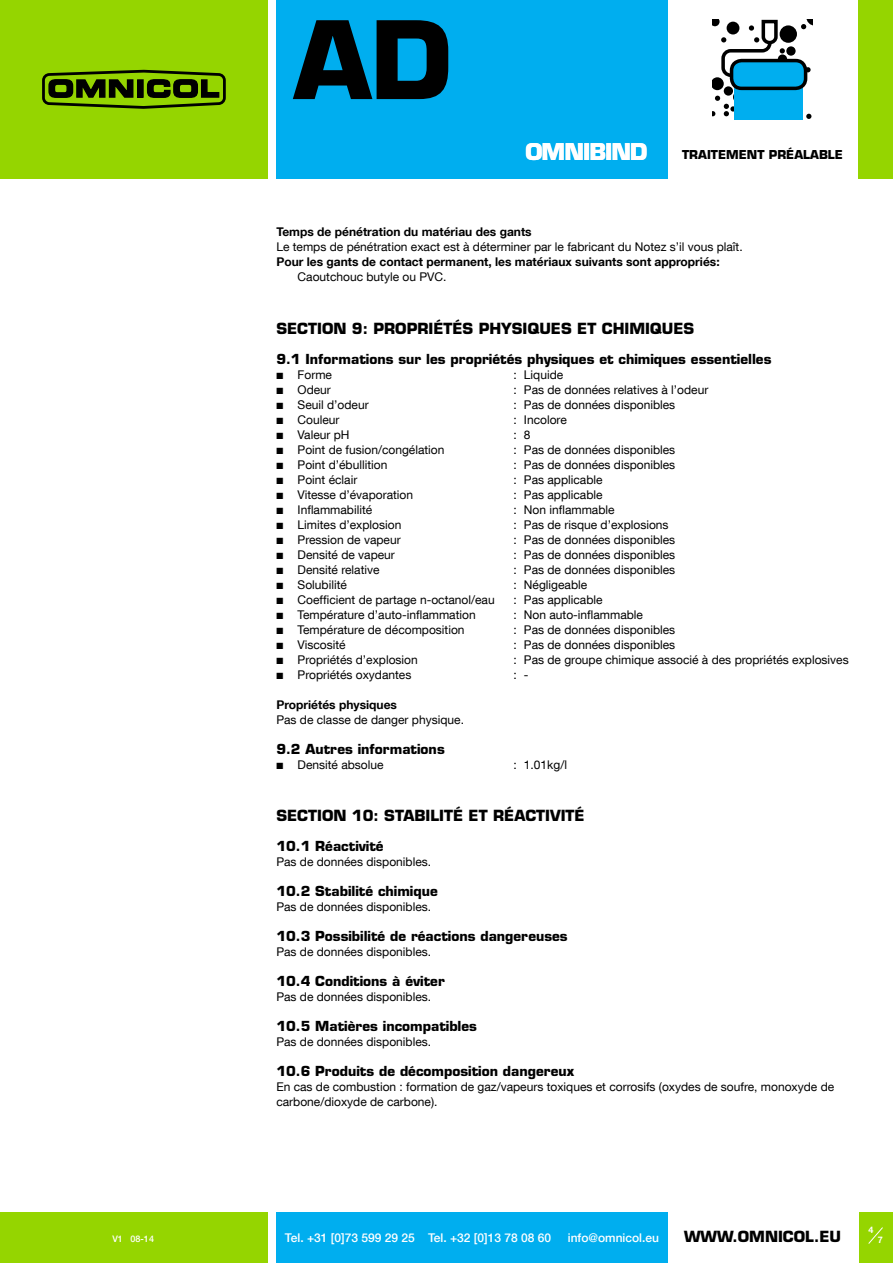
<style>
.page{position:relative;width:893px;height:1263px;background:#fff}
.page>*{position:absolute;margin:0;border:0;box-sizing:border-box;transform-origin:0 0}
.t1{font:700 105.15px "Eurostile";color:#000}
.t2{font:700 22.5px "Eurostile";letter-spacing:-.04em;color:#fff}
.t3{font:700 15px "Eurostile";color:#000}
.t4{font:700 13.5px "Eurostile";color:#000}
.t5{font:12px/15px "Helvetica Neue LT Com";color:#000}
.t6{font:700 12px "Helvetica Neue LT Com";color:#000}
.t7{font:500 12px "Helvetica Neue LT Com";color:#fff}
.t8{font:700 12px "Eurostile";color:#000}
.t9{font:500 9px "Helvetica Neue LT Com";color:#fff}
.t10{font:700 9px "Helvetica Neue LT Com";color:#fff}
</style>
<div class="page">
<div style="left:859px;top:1212px;width:34px;height:51px;background:#95d500"></div>
<div style="left:0;top:1212px;width:268px;height:51px;background:#95d500"></div>
<div style="left:858px;top:0;width:35px;height:179px;background:#95d500"></div>
<div style="left:0;top:0;width:268px;height:179px;background:#95d500"></div>
<div style="left:42px;top:73px;width:184px;height:32px;border:3px solid #000;border-radius:6px"></div>
<svg style="left:48px;top:79px;width:86px;height:19px"></svg>
<div style="left:138px;top:80px;width:5px;height:17px;background:#000"></div>
<div style="left:137px;top:79px;width:7px;height:19px;border:1px solid #000"></div>
<svg style="left:146px;top:79px;width:74px;height:19px"></svg>
<div style="left:276px;top:1212px;width:392px;height:51px;background:#00aeef"></div>
<div style="left:276px;top:0;width:392px;height:179px;background:#00aeef"></div>
<svg style="left:713px;top:20px;width:99px;height:99px"></svg>
<svg style="left:868px;top:1227px;width:15px;height:17px"></svg>
<h1 class="t1" style="left:294px;top:-5px;width:160px">AD</h1>
<h2 class="t2" style="left:525px;top:138px;width:124px">OMNIBIND</h2>
<p class="t8" style="left:682px;top:147px;width:162px">TRAITEMENT PRÉALABLE</p>
<p class="t6" style="left:276px;top:224px;width:257px">Temps de pénétration du matériau des gants</p>
<p class="t5" style="left:276px;top:239px;width:468px">Le temps de pénétration exact est à déterminer par le fabricant du Notez s’il vous plaît.</p>
<p class="t6" style="left:276px;top:254px;width:445px">Pour les gants de contact permanent, les matériaux suivants sont appropriés:</p>
<p class="t5" style="left:298px;top:269px;width:150px">Caoutchouc butyle ou PVC.</p>
<p class="t3" style="left:276px;top:319px;width:419px">SECTION 9: PROPRIÉTÉS PHYSIQUES ET CHIMIQUES</p>
<p class="t4" style="left:276px;top:350px;width:497px">9.1 Informations sur les propriétés physiques et chimiques essentielles</p>
<p class="t5" style="left:276px;top:367px;width:57px">■ Forme</p>
<p class="t5" style="left:513px;top:367px;width:51px">: Liquide</p>
<p class="t5" style="left:276px;top:382px;width:56px">■ Odeur</p>
<p class="t5" style="left:513px;top:382px;width:196px">: Pas de données relatives à l’odeur</p>
<p class="t5" style="left:276px;top:397px;width:94px">■ Seuil d’odeur</p>
<p class="t5" style="left:513px;top:397px;width:163px">: Pas de données disponibles</p>
<p class="t5" style="left:276px;top:412px;width:65px">■ Couleur</p>
<p class="t5" style="left:513px;top:412px;width:55px">: Incolore</p>
<p class="t5" style="left:276px;top:427px;width:75px">■ Valeur pH</p>
<p class="t5" style="left:513px;top:427px;width:19px">: 8</p>
<p class="t5" style="left:276px;top:442px;width:170px">■ Point de fusion/congélation</p>
<p class="t5" style="left:513px;top:442px;width:163px">: Pas de données disponibles</p>
<p class="t5" style="left:276px;top:457px;width:113px">■ Point d’ébullition</p>
<p class="t5" style="left:513px;top:457px;width:163px">: Pas de données disponibles</p>
<p class="t5" style="left:276px;top:472px;width:82px">■ Point éclair</p>
<p class="t5" style="left:513px;top:472px;width:91px">: Pas applicable</p>
<p class="t5" style="left:276px;top:487px;width:138px">■ Vitesse d’évaporation</p>
<p class="t5" style="left:513px;top:487px;width:91px">: Pas applicable</p>
<p class="t5" style="left:276px;top:502px;width:97px">■ Inflammabilité</p>
<p class="t5" style="left:513px;top:502px;width:103px">: Non inflammable</p>
<p class="t5" style="left:276px;top:517px;width:127px">■ Limites d’explosion</p>
<p class="t5" style="left:513px;top:517px;width:157px">: Pas de risque d’explosions</p>
<p class="t5" style="left:276px;top:532px;width:126px">■ Pression de vapeur</p>
<p class="t5" style="left:513px;top:532px;width:163px">: Pas de données disponibles</p>
<p class="t5" style="left:276px;top:547px;width:120px">■ Densité de vapeur</p>
<p class="t5" style="left:513px;top:547px;width:163px">: Pas de données disponibles</p>
<p class="t5" style="left:276px;top:562px;width:105px">■ Densité relative</p>
<p class="t5" style="left:513px;top:562px;width:163px">: Pas de données disponibles</p>
<p class="t5" style="left:276px;top:577px;width:72px">■ Solubilité</p>
<p class="t5" style="left:513px;top:577px;width:75px">: Négligeable</p>
<p class="t5" style="left:276px;top:592px;width:220px">■ Coefficient de partage n-octanol/eau</p>
<p class="t5" style="left:513px;top:592px;width:91px">: Pas applicable</p>
<p class="t5" style="left:276px;top:607px;width:201px">■ Température d’auto-inflammation</p>
<p class="t5" style="left:513px;top:607px;width:131px">: Non auto-inflammable</p>
<p class="t5" style="left:276px;top:622px;width:190px">■ Température de décomposition</p>
<p class="t5" style="left:513px;top:622px;width:163px">: Pas de données disponibles</p>
<p class="t5" style="left:276px;top:637px;width:71px">■ Viscosité</p>
<p class="t5" style="left:513px;top:637px;width:163px">: Pas de données disponibles</p>
<p class="t5" style="left:276px;top:652px;width:143px">■ Propriétés d’explosion</p>
<p class="t5" style="left:513px;top:652px;width:337px">: Pas de groupe chimique associé à des propriétés explosives</p>
<p class="t5" style="left:276px;top:667px;width:136px">■ Propriétés oxydantes</p>
<p class="t5" style="left:513px;top:667px;width:17px">: -</p>
<p class="t6" style="left:276px;top:697px;width:122px">Propriétés physiques</p>
<p class="t5" style="left:276px;top:712px;width:189px">Pas de classe de danger physique.</p>
<p class="t4" style="left:276px;top:740px;width:170px">9.2 Autres informations</p>
<p class="t5" style="left:276px;top:757px;width:109px">■ Densité absolue</p>
<p class="t5" style="left:513px;top:757px;width:55px">: 1.01kg/l</p>
<p class="t3" style="left:276px;top:806px;width:310px">SECTION 10: STABILITÉ ET RÉACTIVITÉ</p>
<p class="t4" style="left:276px;top:838px;width:109px">10.1 Réactivité</p>
<p class="t5" style="left:276px;top:854px;width:156px">Pas de données disponibles.</p>
<p class="t4" style="left:276px;top:883px;width:163px">10.2 Stabilité chimique</p>
<p class="t5" style="left:276px;top:899px;width:156px">Pas de données disponibles.</p>
<p class="t4" style="left:276px;top:928px;width:293px">10.3 Possibilité de réactions dangereuses</p>
<p class="t5" style="left:276px;top:944px;width:156px">Pas de données disponibles.</p>
<p class="t4" style="left:276px;top:973px;width:170px">10.4 Conditions à éviter</p>
<p class="t5" style="left:276px;top:989px;width:156px">Pas de données disponibles.</p>
<p class="t4" style="left:276px;top:1018px;width:202px">10.5 Matières incompatibles</p>
<p class="t5" style="left:276px;top:1034px;width:156px">Pas de données disponibles.</p>
<p class="t4" style="left:276px;top:1063px;width:299px">10.6 Produits de décomposition dangereux</p>
<p class="t5" style="left:276px;top:1079px;width:559px">En cas de combustion : formation de gaz/vapeurs toxiques et corrosifs (oxydes de soufre, monoxyde de carbone/dioxyde de carbone).</p>
<p class="t10" style="left:868px;top:1224px;width:7px">4</p>
<p class="t9" style="left:112px;top:1233px;width:43px">V1 08-14</p>
<p class="t7" style="left:285px;top:1230px;width:268px">Tel. +31 [0]73 599 29 25 Tel. +32 [0]13 78 08 60</p>
<p class="t7" style="left:568px;top:1230px;width:93px">info@omnicol.eu</p>
<p class="t3" style="left:684px;top:1227px;width:159px">WWW.OMNICOL.EU</p>
<p class="t10" style="left:878px;top:1234px;width:7px">7</p>
</div>
